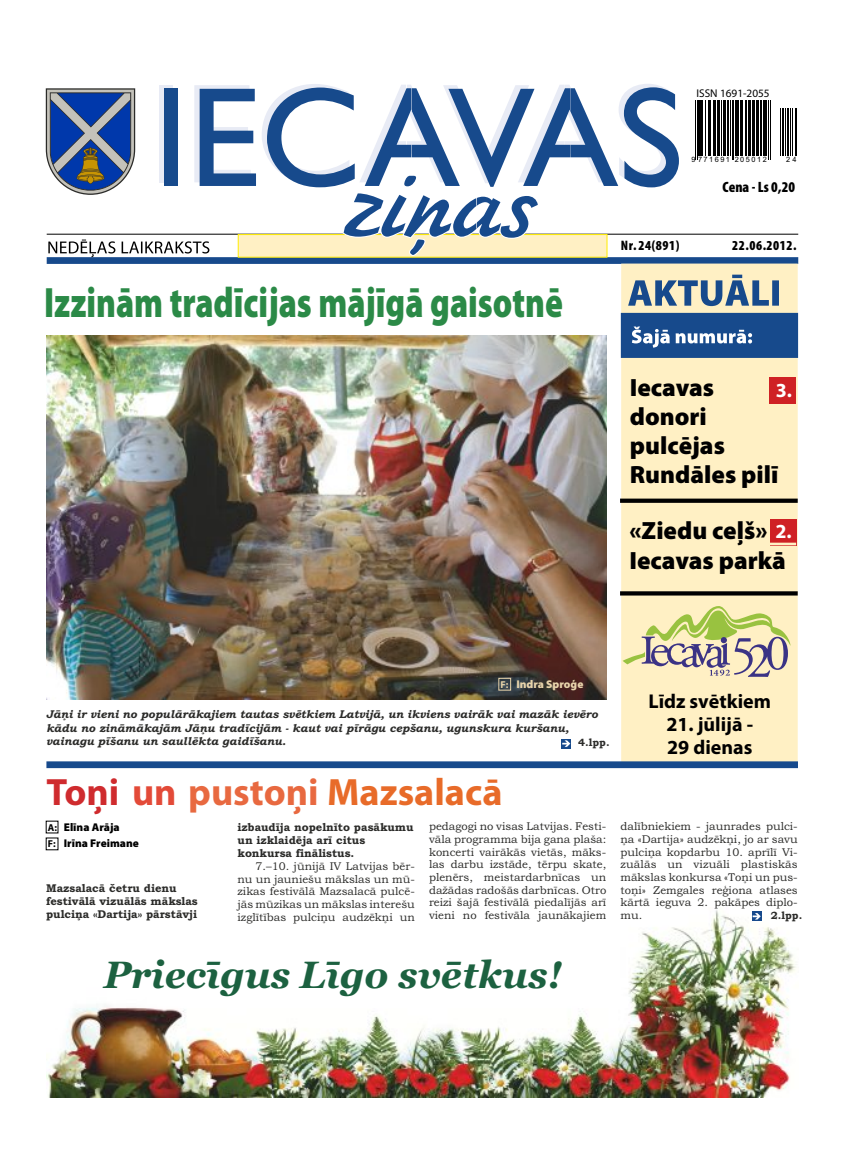
<style>
.page{position:relative;width:851px;height:1170px;background:#fff}
.page>*{position:absolute;margin:0;border:0;box-sizing:border-box;transform-origin:0 0}
.t1{font:900 42.62px "Myriad Pro";color:#2b8a47;scale:.78 1}
.t2{font:700 38.12px "Myriad Pro";color:#e86b29}
.t3{font:italic 700 37.88px "Georgia";color:#1c6140}
.t4{font:900 25px/28.9px "Myriad Pro";color:#000}
.t5{font:700 20px/23.4px "Myriad Pro";color:#000}
.t6{font:700 20px "Myriad Pro";color:#fff}
.t7{font:900 condensed 15px "Myriad Pro";color:#000}
.t8{font:900 condensed 13.75px "Myriad Pro";letter-spacing:.04em;color:#000}
.t9{font:11.25px/12.6px "Bookman Old Style";color:#2b2b29;text-align:justify}
.t10{font:italic 11.25px/13.2px "Bookman Old Style";color:#2b2b29}
.t11{font:900 11.25px/16.9px "Myriad Pro";color:#000}
.t12{font:11.25px "Myriad Pro";color:#000}
.t13{font:900 11.25px "Myriad Pro";color:#e8d4ab}
.t14{font:10.62px "Bookman Old Style";color:#2b2b29}
.t15{font:7.38px "Arial";letter-spacing:.2em;color:#000}
.s1{font-weight:700;font-size:10px;color:#e8d4a8}
.s2{color:#cf2b2e}
.s3{color:#e34a38}
.s4{color:#e86940}
.s5{font-weight:700;font-size:10px}
</style>
<div class="page">
<img style="left:47px;top:910px;width:749px;height:186px">
<div style="left:47px;top:257px;width:751px;height:7px;background:#174a8c"></div>
<div style="left:621px;top:263px;width:176px;height:501px;background:#fff0c4"></div>
<div style="left:46px;top:761px;width:751px;height:7px;background:#174a8c"></div>
<div style="left:620px;top:498px;width:177px;height:5px;background:#000"></div>
<svg style="left:628px;top:274px;width:150px;height:32px"></svg>
<svg style="left:620px;top:313px;width:178px;height:45px;background:#315e98"></svg>
<div style="left:769px;top:377px;width:26px;height:26px;background:#cf2124"></div>
<div style="left:769px;top:519px;width:27px;height:26px;background:#cf2124"></div>
<hr style="left:751px;top:542px;width:45px;height:3px;background:#fff0c4">
<svg style="left:46px;top:84px;width:752px;height:173px"></svg>
<svg style="left:688px;top:100px;width:110px;height:64px"></svg>
<hr style="left:695px;top:100px;width:1px;height:60px;background:#000">
<hr style="left:696px;top:100px;width:1px;height:60px;background:#000">
<hr style="left:698px;top:100px;width:2px;height:55px;background:#000">
<hr style="left:701px;top:100px;width:2px;height:55px;background:#000">
<hr style="left:704px;top:100px;width:1px;height:55px;background:#000">
<hr style="left:708px;top:100px;width:1px;height:55px;background:#000">
<hr style="left:709px;top:100px;width:2px;height:55px;background:#000">
<hr style="left:712px;top:100px;width:2px;height:55px;background:#000">
<hr style="left:715px;top:100px;width:1px;height:55px;background:#000">
<hr style="left:716px;top:100px;width:3px;height:55px;background:#000">
<hr style="left:721px;top:100px;width:1px;height:55px;background:#000">
<hr style="left:723px;top:100px;width:2px;height:55px;background:#000">
<hr style="left:727px;top:100px;width:1px;height:55px;background:#000">
<hr style="left:730px;top:100px;width:1px;height:55px;background:#000">
<hr style="left:731px;top:100px;width:1px;height:60px;background:#000">
<hr style="left:733px;top:100px;width:1px;height:60px;background:#000">
<hr style="left:735px;top:100px;width:1px;height:55px;background:#000">
<hr style="left:737px;top:100px;width:1px;height:55px;background:#000">
<hr style="left:740px;top:100px;width:2px;height:55px;background:#000">
<hr style="left:744px;top:100px;width:1px;height:55px;background:#000">
<hr style="left:746px;top:100px;width:1px;height:55px;background:#000">
<hr style="left:748px;top:100px;width:2px;height:55px;background:#000">
<hr style="left:751px;top:100px;width:3px;height:55px;background:#000">
<hr style="left:755px;top:100px;width:1px;height:55px;background:#000">
<hr style="left:757px;top:100px;width:1px;height:55px;background:#000">
<hr style="left:760px;top:100px;width:2px;height:55px;background:#000">
<hr style="left:763px;top:100px;width:1px;height:55px;background:#000">
<hr style="left:765px;top:100px;width:1px;height:55px;background:#000">
<hr style="left:768px;top:100px;width:1px;height:60px;background:#000">
<hr style="left:770px;top:100px;width:1px;height:60px;background:#000">
<hr style="left:780px;top:108px;width:1px;height:47px;background:#000">
<hr style="left:782px;top:108px;width:1px;height:47px;background:#000">
<hr style="left:785px;top:108px;width:1px;height:47px;background:#000">
<hr style="left:787px;top:108px;width:2px;height:47px;background:#000">
<hr style="left:790px;top:108px;width:1px;height:47px;background:#000">
<hr style="left:791px;top:108px;width:1px;height:47px;background:#000">
<hr style="left:794px;top:108px;width:2px;height:47px;background:#000">
<svg style="left:622px;top:606px;width:168px;height:71px"></svg>
<svg style="left:620px;top:591px;width:177px;height:4px"></svg>
<svg style="left:561px;top:739px;width:10px;height:9px"></svg>
<svg style="left:562px;top:740px;width:8px;height:6px"></svg>
<div style="left:751px;top:911px;width:10px;height:9px;background:#174a8c"></div>
<svg style="left:752px;top:913px;width:8px;height:6px"></svg>
<img style="left:47px;top:336px;width:559px;height:363px">
<div style="left:498px;top:678px;width:12px;height:12px;border:1px solid #e8d4ab"></div>
<p class="t12" style="left:696px;top:89px;width:75px">ISSN 1691-2055</p>
<p class="t15" style="left:691px;top:156px;width:77px">9 771691 205012</p>
<p class="t15" style="left:786px;top:156px;width:12px">2 4</p>
<p class="t7" style="left:722px;top:181px;width:74px">Cena - Ls 0,20</p>
<p class="t1" style="left:44px;top:285px;width:666px">Izzinām tradīcijas mājīgā gaisotnē</p>
<p class="t8" style="left:620px;top:239px;width:60px">Nr.24(891)</p>
<p class="t8" style="left:732px;top:239px;width:66px">22.06.2012.</p>
<p class="t4" style="left:629px;top:375px;width:150px">Iecavas donori pulcējas<br>Rundāles pilī</p>
<p class="t6" style="left:775px;top:382px;width:18px">3.</p>
<p class="t4" style="left:629px;top:518px;width:158px;line-height:29.4px">«Ziedu ceļš»<br>Iecavas parkā</p>
<p class="t6" style="left:775px;top:522px;width:18px">2.</p>
<p class="t13" style="left:500px;top:679px;width:84px"><span class="s1">F:</span> Indra Sproģe</p>
<p class="t10" style="left:46px;top:709px;width:553px">Jāņi ir vieni no populārākajiem tautas svētkiem Latvijā, un ikviens vairāk vai mazāk ievēro kādu no zināmākajām Jāņu tradīcijām - kaut vai pīrāgu cepšanu, ugunskura kuršanu, vainagu pīšanu un saullēkta gaidīšanu.</p>
<p class="t14" style="left:578px;top:738px;width:33px">4.lpp.</p>
<p class="t2" style="left:46px;top:776px;width:457px"><span class="s2">Toņi</span> <span class="s3">un</span> <span class="s4">pustoņi</span> Mazsalacā</p>
<p class="t5" style="left:648px;top:691px;width:124px">Līdz svētkiem</p>
<p class="t5" style="left:666px;top:714px;width:88px">21. jūlijā -<br>29 dienas</p>
<p class="t11" style="left:48px;top:819px;width:92px"><span class="s5">A:</span> Elīna Arāja<br><span class="s5">F:</span> Irīna Freimane</p>
<p class="t9" style="left:46px;top:882px;width:153px;line-height:13.1px;text-align:left">Mazsalacā četru dienu festivālā vizuālās mākslas pulciņa «Dartija» pārstāvji</p>
<p class="t9" style="left:237px;top:821px;width:177px">izbaudīja nopelnīto pasākumu</p>
<p class="t9" style="left:237px;top:835px;width:129px">un izklaidēja arī citus</p>
<p class="t9" style="left:237px;top:848px;width:118px">konkursa finālistus.</p>
<p class="t9" style="left:255px;top:860px;width:161px">7.–10. jūnijā IV Latvijas bēr-</p>
<p class="t9" style="left:237px;top:873px;width:179px">nu un jauniešu mākslas un mū-</p>
<p class="t9" style="left:237px;top:886px;width:179px">zikas festivālā Mazsalacā pulcē-</p>
<p class="t9" style="left:237px;top:898px;width:179px">jās mūzikas un mākslas interešu</p>
<p class="t9" style="left:237px;top:911px;width:179px">izglītības pulciņu audzēkņi un</p>
<p class="t9" style="left:429px;top:821px;width:179px">pedagogi no visas Latvijas. Festi&shy;vāla programma bija gana plaša: koncerti vairākās vietās, māks&shy;las darbu izstāde, tērpu skate, plenērs, meistardarbnīcas un dažādas radošās darbnīcas. Otro reizi šajā festivālā piedalījās arī vieni no festivāla jaunākajiem</p>
<p class="t9" style="left:620px;top:821px;width:179px">dalībniekiem - jaunrades pulci&shy;ņa «Dartija» audzēkņi, jo ar savu pulciņa kopdarbu 10. aprīlī Vi&shy;zuālās un vizuāli plastiskās mākslas konkursa «Toņi un pus&shy;toņi» Zemgales reģiona atlases kārtā ieguva 2. pakāpes diplo&shy;mu.</p>
<p class="t14" style="left:770px;top:911px;width:33px">2.lpp.</p>
<p class="t3" style="left:104px;top:959px;width:459px">Priecīgus Līgo svētkus!</p>
</div>
